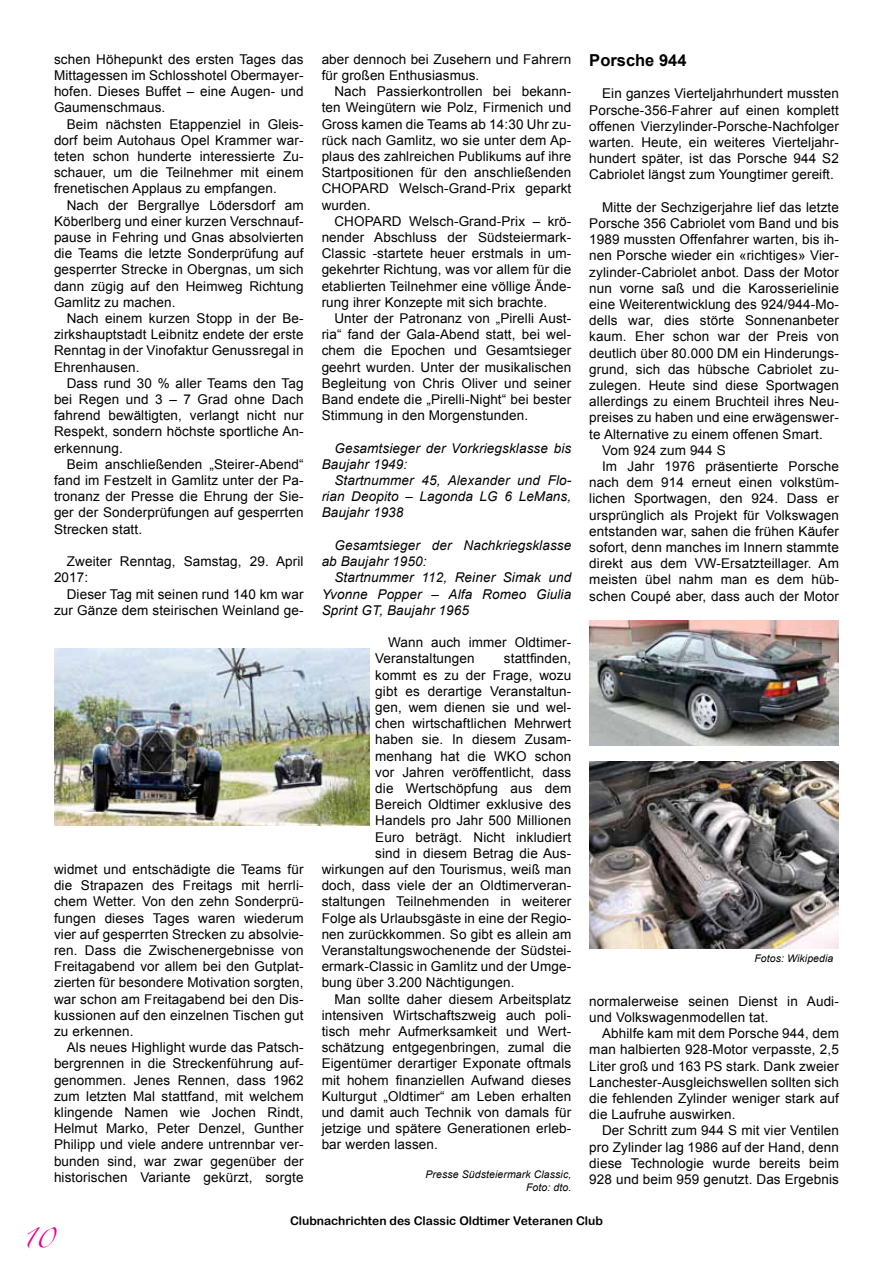
<style>
.page{position:relative;width:893px;height:1263px;background:#fff}
.page>*{position:absolute;margin:0;border:0;box-sizing:border-box;transform-origin:0 0}
.t1{font:18px "Zapfino";color:#ec008c}
.t2{font:700 16.5px "Arial";color:#000}
.t3{font:13.5px/16.2px "Arial";letter-spacing:.01em;color:#000;text-align:justify}
.t4{font:italic 13.5px/16.2px "Arial";letter-spacing:.01em;color:#000}
.t5{font:12px "Arial Rounded MT Bold";color:#000}
.t6{font:italic 10.5px/12.6px "Arial";letter-spacing:.01em;color:#000;text-align:right}
</style>
<div class="page">
<img style="left:54px;top:648px;width:315px;height:178px">
<img style="left:589px;top:621px;width:250px;height:125px">
<img style="left:589px;top:761px;width:250px;height:187px">
<p class="t3" style="left:54px;top:51px;width:251px">schen Höhepunkt des ersten Tages das Mittagessen im Schlosshotel Obermayer&shy;hofen. Dieses Buffet – eine Augen- und Gaumenschmaus.</p>
<p class="t3" style="left:54px;top:116px;width:251px;text-indent:13px">Beim nächsten Etappenziel in Gleis&shy;dorf beim Autohaus Opel Krammer war&shy;teten schon hunderte interessierte Zu&shy;schauer, um die Teilnehmer mit einem frenetischen Applaus zu empfangen.</p>
<p class="t3" style="left:54px;top:197px;width:251px;text-indent:13px">Nach der Bergrallye Lödersdorf am Köberlberg und einer kurzen Verschnauf&shy;pause in Fehring und Gnas absolvierten die Teams die letzte Sonderprüfung auf gesperrter Strecke in Obergnas, um sich dann zügig auf den Heimweg Richtung Gamlitz zu machen.</p>
<p class="t3" style="left:54px;top:310px;width:251px;text-indent:13px">Nach einem kurzen Stopp in der Be&shy;zirkshauptstadt Leibnitz endete der erste Renntag in der Vinofaktur Genussregal in Ehrenhausen.</p>
<p class="t3" style="left:54px;top:375px;width:251px;text-indent:13px">Dass rund 30 % aller Teams den Tag bei Regen und 3 – 7 Grad ohne Dach fahrend bewältigten, verlangt nicht nur Respekt, sondern höchste sportliche An&shy;erkennung.</p>
<p class="t3" style="left:54px;top:456px;width:251px;text-indent:13px">Beim anschließenden „Steirer-Abend“ fand im Festzelt in Gamlitz unter der Pa&shy;tronanz der Presse die Ehrung der Sie&shy;ger der Sonderprüfungen auf gesperrten Strecken statt.</p>
<p class="t3" style="left:54px;top:553px;width:251px;text-indent:13px">Zweiter Renntag, Samstag, 29. April<br>2017:</p>
<p class="t3" style="left:54px;top:586px;width:251px;text-align:right">Dieser Tag mit seinen rund 140 km war zur Gänze dem steirischen Weinland ge-</p>
<p class="t3" style="left:54px;top:861px;width:251px">widmet und entschädigte die Teams für die Strapazen des Freitags mit herrli&shy;chem Wetter. Von den zehn Sonderprü&shy;fungen dieses Tages waren wiederum vier auf gesperrten Strecken zu absolvie&shy;ren. Dass die Zwischenergebnisse von Freitagabend vor allem bei den Gutplat&shy;zierten für besondere Motivation sorgten, war schon am Freitagabend bei den Dis&shy;kussionen auf den einzelnen Tischen gut zu erkennen.</p>
<p class="t3" style="left:54px;top:1039px;width:251px;text-indent:13px">Als neues Highlight wurde das Patsch&shy;bergrennen in die Streckenführung auf&shy;genommen. Jenes Rennen, dass 1962 zum letzten Mal stattfand, mit welchem klingende Namen wie Jochen Rindt, Helmut Marko, Peter Denzel, Gunther Philipp und viele andere untrennbar ver&shy;bunden sind, war zwar gegenüber der historischen Variante gekürzt, sorgte</p>
<p class="t3" style="left:322px;top:51px;width:251px">aber dennoch bei Zusehern und Fahrern für großen Enthusiasmus.</p>
<p class="t3" style="left:322px;top:84px;width:251px;text-indent:13px">Nach Passierkontrollen bei bekann&shy;ten Weingütern wie Polz, Firmenich und Gross kamen die Teams ab 14:30 Uhr zu&shy;rück nach Gamlitz, wo sie unter dem Ap&shy;plaus des zahlreichen Publikums auf ihre Startpositionen für den anschließenden CHOPARD Welsch-Grand-Prix geparkt wurden.</p>
<p class="t3" style="left:322px;top:213px;width:251px;text-indent:13px">CHOPARD Welsch-Grand-Prix – krö&shy;nender Abschluss der Südsteiermark-Classic -startete heuer erstmals in um&shy;gekehrter Richtung, was vor allem für die etablierten Teilnehmer eine völlige Ände&shy;rung ihrer Konzepte mit sich brachte.</p>
<p class="t3" style="left:322px;top:310px;width:251px;text-indent:13px">Unter der Patronanz von „Pirelli Aust&shy;ria“ fand der Gala-Abend statt, bei wel&shy;chem die Epochen und Gesamtsieger geehrt wurden. Unter der musikalischen Begleitung von Chris Oliver und seiner Band endete die „Pirelli-Night“ bei bester Stimmung in den Morgenstunden.</p>
<p class="t4" style="left:322px;top:440px;width:251px;text-indent:13px">Gesamtsieger der Vorkriegsklasse bis<br>Baujahr 1949:</p>
<p class="t4" style="left:322px;top:472px;width:251px;text-align:justify;text-indent:13px">Startnummer 45, Alexander und Flo&shy;rian Deopito – Lagonda LG 6 LeMans, Baujahr 1938</p>
<p class="t4" style="left:322px;top:537px;width:251px;text-indent:13px">Gesamtsieger der Nachkriegsklasse ab Baujahr 1950:</p>
<p class="t4" style="left:322px;top:570px;width:251px;text-align:justify;text-indent:13px">Startnummer 112, Reiner Simak und Yvonne Popper – Alfa Romeo Giulia Sprint GT, Baujahr 1965</p>
<p class="t3" style="left:375px;top:634px;width:198px;text-indent:13px">Wann auch immer Oldtimer-<br>Veranstaltungen</p>
<p class="t3" style="left:504px;top:651px;width:69px">stattfinden,</p>
<p class="t3" style="left:375px;top:667px;width:198px">kommt es zu der Frage, wozu</p>
<p class="t3" style="left:375px;top:683px;width:198px">gibt es derartige Veranstaltun-</p>
<p class="t3" style="left:375px;top:699px;width:197px">gen, wem dienen sie und wel-</p>
<p class="t3" style="left:375px;top:715px;width:198px">chen wirtschaftlichen Mehrwert</p>
<p class="t3" style="left:375px;top:732px;width:197px">haben sie. In diesem Zusam-</p>
<p class="t3" style="left:375px;top:748px;width:197px">menhang hat die WKO schon</p>
<p class="t3" style="left:375px;top:764px;width:198px">vor Jahren veröffentlicht, dass</p>
<p class="t3" style="left:375px;top:780px;width:198px">die Wertschöpfung aus dem</p>
<p class="t3" style="left:375px;top:796px;width:198px">Bereich Oldtimer exklusive des</p>
<p class="t3" style="left:375px;top:813px;width:197px">Handels pro Jahr 500 Millionen</p>
<p class="t3" style="left:375px;top:829px;width:198px">Euro beträgt. Nicht inkludiert</p>
<p class="t3" style="left:375px;top:845px;width:198px">sind in diesem Betrag die Aus-</p>
<p class="t3" style="left:322px;top:861px;width:251px">wirkungen auf den Tourismus, weiß man</p>
<p class="t3" style="left:322px;top:877px;width:251px">doch, dass viele der an Oldtimerveran-</p>
<p class="t3" style="left:322px;top:894px;width:251px">staltungen Teilnehmenden in weiterer</p>
<p class="t3" style="left:322px;top:910px;width:251px">Folge als Urlaubsgäste in eine der Regio-</p>
<p class="t3" style="left:322px;top:926px;width:251px">nen zurückkommen. So gibt es allein am</p>
<p class="t3" style="left:322px;top:942px;width:251px">Veranstaltungswochenende der Südstei-</p>
<p class="t3" style="left:322px;top:958px;width:251px">ermark-Classic in Gamlitz und der Umge-</p>
<p class="t3" style="left:322px;top:975px;width:194px">bung über 3.200 Nächtigungen.</p>
<p class="t3" style="left:334px;top:991px;width:238px">Man sollte daher diesem Arbeitsplatz</p>
<p class="t3" style="left:322px;top:1007px;width:251px">intensiven Wirtschaftszweig auch poli-</p>
<p class="t3" style="left:322px;top:1023px;width:251px">tisch mehr Aufmerksamkeit und Wert-</p>
<p class="t3" style="left:322px;top:1039px;width:251px">schätzung entgegenbringen, zumal die</p>
<p class="t3" style="left:322px;top:1056px;width:251px">Eigentümer derartiger Exponate oftmals</p>
<p class="t3" style="left:322px;top:1072px;width:251px">mit hohem finanziellen Aufwand dieses</p>
<p class="t3" style="left:322px;top:1088px;width:251px">Kulturgut „Oldtimer“ am Leben erhalten</p>
<p class="t3" style="left:322px;top:1104px;width:251px">und damit auch Technik von damals für</p>
<p class="t3" style="left:322px;top:1120px;width:251px">jetzige und spätere Generationen erleb-</p>
<p class="t3" style="left:322px;top:1137px;width:118px">bar werden lassen.</p>
<p class="t6" style="left:425px;top:1168px;width:147px">Presse Südsteiermark Classic,<br>Foto: dto.</p>
<p class="t2" style="left:589px;top:49px;width:99px">Porsche 944</p>
<p class="t3" style="left:589px;top:86px;width:251px;text-indent:13px">Ein ganzes Vierteljahrhundert mussten Porsche-356-Fahrer auf einen komplett offenen Vierzylinder-Porsche-Nachfolger warten. Heute, ein weiteres Vierteljahr&shy;hundert später, ist das Porsche 944 S2<br>Cabriolet längst zum Youngtimer gereift.</p>
<p class="t3" style="left:602px;top:199px;width:238px">Mitte der Sechzigerjahre lief das letzte</p>
<p class="t3" style="left:589px;top:215px;width:251px">Porsche 356 Cabriolet vom Band und bis</p>
<p class="t3" style="left:589px;top:232px;width:251px">1989 mussten Offenfahrer warten, bis ih-</p>
<p class="t3" style="left:589px;top:248px;width:251px">nen Porsche wieder ein «richtiges» Vier-</p>
<p class="t3" style="left:589px;top:264px;width:251px">zylinder-Cabriolet anbot. Dass der Motor</p>
<p class="t3" style="left:589px;top:280px;width:251px">nun vorne saß und die Karosserielinie</p>
<p class="t3" style="left:589px;top:296px;width:251px">eine Weiterentwicklung des 924/944-Mo-</p>
<p class="t3" style="left:589px;top:313px;width:251px">dells war, dies störte Sonnenanbeter</p>
<p class="t3" style="left:589px;top:329px;width:251px">kaum. Eher schon war der Preis von</p>
<p class="t3" style="left:589px;top:345px;width:251px">deutlich über 80.000 DM ein Hinderungs-</p>
<p class="t3" style="left:589px;top:361px;width:251px">grund, sich das hübsche Cabriolet zu-</p>
<p class="t3" style="left:589px;top:377px;width:251px">zulegen. Heute sind diese Sportwagen</p>
<p class="t3" style="left:589px;top:394px;width:251px">allerdings zu einem Bruchteil ihres Neu-</p>
<p class="t3" style="left:589px;top:410px;width:251px">preises zu haben und eine erwägenswer-</p>
<p class="t3" style="left:589px;top:426px;width:235px">te Alternative zu einem offenen Smart.</p>
<p class="t3" style="left:602px;top:442px;width:125px">Vom 924 zum 944 S</p>
<p class="t3" style="left:602px;top:458px;width:238px">Im Jahr 1976 präsentierte Porsche</p>
<p class="t3" style="left:589px;top:475px;width:251px">nach dem 914 erneut einen volkstüm-</p>
<p class="t3" style="left:589px;top:491px;width:251px">lichen Sportwagen, den 924. Dass er</p>
<p class="t3" style="left:589px;top:507px;width:251px">ursprünglich als Projekt für Volkswagen</p>
<p class="t3" style="left:589px;top:523px;width:251px">entstanden war, sahen die frühen Käufer</p>
<p class="t3" style="left:589px;top:539px;width:251px">sofort, denn manches im Innern stammte</p>
<p class="t3" style="left:589px;top:556px;width:251px">direkt aus dem VW-Ersatzteillager. Am</p>
<p class="t3" style="left:589px;top:572px;width:251px">meisten übel nahm man es dem hüb-</p>
<p class="t3" style="left:589px;top:588px;width:251px">schen Coupé aber, dass auch der Motor</p>
<p class="t6" style="left:754px;top:952px;width:81px">Fotos: Wikipedia</p>
<p class="t3" style="left:589px;top:993px;width:251px">normalerweise seinen Dienst in Audi&shy;und Volkswagenmodellen tat.</p>
<p class="t3" style="left:589px;top:1025px;width:251px;text-indent:13px">Abhilfe kam mit dem Porsche 944, dem man halbierten 928-Motor verpasste, 2,5<br>Liter groß und 163 PS stark. Dank zweier Lanchester-Ausgleichswellen sollten sich die fehlenden Zylinder weniger stark auf die Laufruhe auswirken.</p>
<p class="t3" style="left:589px;top:1123px;width:251px;text-indent:13px">Der Schritt zum 944 S mit vier Ventilen pro Zylinder lag 1986 auf der Hand, denn diese Technologie wurde bereits beim 928 und beim 959 genutzt. Das Ergebnis</p>
<h1 class="t1" style="left:23px;top:1230px;width:33px">10</h1>
<p class="t5" style="left:290px;top:1213px;width:314px">Clubnachrichten des Classic Oldtimer Veteranen Club</p>
</div>
